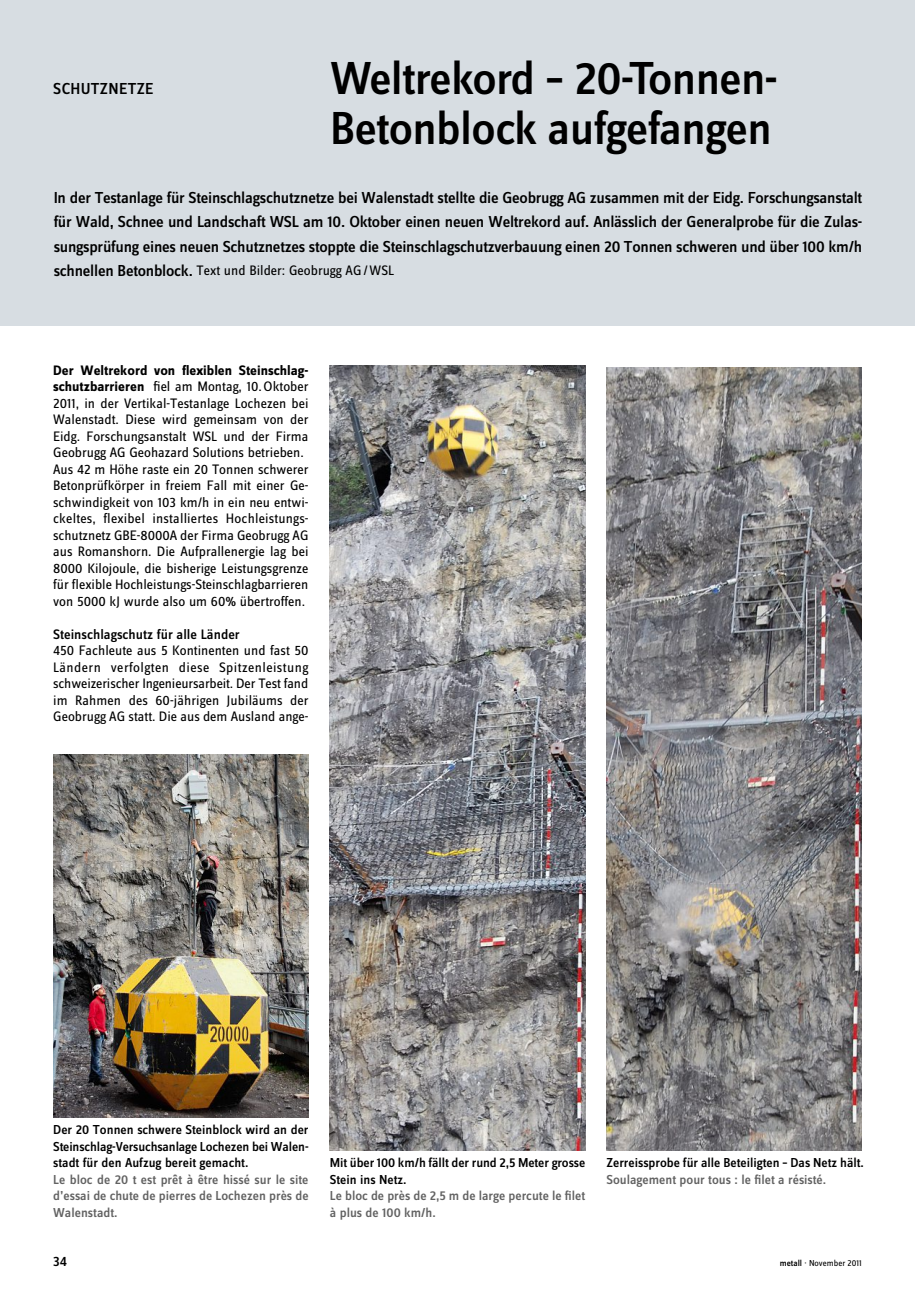
<style>
.page{position:relative;width:915px;height:1293px;background:#fff}
.page>*{position:absolute;margin:0;border:0;box-sizing:border-box;transform-origin:0 0}
.t1{font:48px/49.5px "Zine Sans Dis Medium Roman OV UGDRGC";letter-spacing:-.03em;color:#000}
.t2{font:16.5px/24px "Zine Sans Dis Medium Roman OV UGDRGC";letter-spacing:-.015em;color:#000;text-align:justify}
.t3{font:16.5px "Zine Sans Dis Medium Roman OV UGDRGC";letter-spacing:.025em;color:#000}
.t4{font:14.25px/16.5px "Zine Sans Dis Regular Roman OV VGDRGC";color:#000}
.t5{font:14.25px "Zine Sans Dis Bold Roman OV BHDRGC";color:#000}
.t6{font:14.25px "Zine Sans Dis Medium Roman OV UGDRGC";color:#000}
.t7{font:13.5px/16.5px "Zine Sans Dis Medium Roman OV UGDRGC";color:#000}
.t8{font:13.5px/16.5px "Zine Sans Dis Medium Roman OV UGDRGC";color:#626262}
.t9{font:9px "Zine Sans Dis Regular Roman OV VGDRGC";color:#000}
.s1{font-family:"Zine Sans Dis Medium Roman OV UGDRGC";font-size:16.5px}
.s2{font-family:"Zine Sans Dis Bold Roman OV BHDRGC"}
.s3{font-family:"Zine Sans Dis Medium Roman OV UGDRGC"}
</style>
<div class="page">
<div style="left:0;top:0;width:914px;height:325px;background:#d7dde2"></div>
<img style="left:53px;top:754px;width:255px;height:363px">
<img style="left:330px;top:366px;width:255px;height:784px">
<img style="left:606px;top:368px;width:255px;height:782px">
<p class="t3" style="left:53px;top:83px;width:101px">schutznetze</p>
<h1 class="t1" style="left:330px;top:59px;width:448px">Weltrekord – 20-tonnen&shy;betonblock aufgefangen</h1>
<p class="t2" style="left:54px;top:188px;width:809px">in der testanlage für steinschlagschutznetze bei Walenstadt stellte die geobrugg ag zusammen mit der eidg. forschungsanstalt für Wald, schnee und landschaft Wsl am 10. oktober einen neuen Weltrekord auf. anlässlich der generalprobe für die zulas&shy;sungsprüfung eines neuen schutznetzes stoppte die steinschlagschutzverbauung einen 20 tonnen schweren und über 100 km/h</p>
<p class="t4" style="left:54px;top:262px;width:342px"><span class="s1">schnellen betonblock.</span> Text und Bilder: Geobrugg AG/WSL</p>
<p class="t5" style="left:53px;top:365px;width:257px">der Weltrekord von flexiblen steinschlag-</p>
<p class="t4" style="left:53px;top:378px;width:257px"><span class="s2">schutzbarrieren</span> fiel am Montag, 10.Oktober 2011, in der Vertikal-Testanlage Lochezen bei Walenstadt. Diese wird gemeinsam von der Eidg. Forschungsanstalt WSL und der Firma Geobrugg AG Geohazard Solutions betrieben.<br>Aus 42 m Höhe raste ein 20 Tonnen schwerer Betonprüfkörper in freiem Fall mit einer Ge&shy;schwindigkeit von 103 km/h in ein neu entwi&shy;ckeltes, flexibel installiertes Hochleistungs&shy;schutznetz GBE-8000A der Firma Geobrugg AG aus Romanshorn. Die Aufprallenergie lag bei 8000 Kilojoule, die bisherige Leistungsgrenze für flexible Hochleistungs-Steinschlagbarrieren von 5000 kJ wurde also um 60% übertroffen.</p>
<p class="t6" style="left:53px;top:629px;width:188px">steinschlagschutz für alle länder</p>
<p class="t4" style="left:53px;top:642px;width:257px;text-align:justify">450 Fachleute aus 5 Kontinenten und fast 50<br>Ländern verfolgten diese Spitzenleistung schweizerischer Ingenieursarbeit. Der Test fand im Rahmen des 60-jährigen Jubiläums der Geobrugg AG statt. Die aus dem Ausland ange-</p>
<p class="t7" style="left:53px;top:1122px;width:257px;text-align:justify">der 20 tonnen schwere steinblock wird an der steinschlag-Versuchsanlage lochezen bei Walen&shy;stadt für den aufzug bereit gemacht.</p>
<p class="t8" style="left:53px;top:1172px;width:257px;text-align:justify">le bloc de 20 t est prêt à être hissé sur le site d’essai de chute de pierres de lochezen près de Walenstadt.</p>
<p class="t7" style="left:330px;top:1155px;width:257px">mit über 100 km/h fällt der rund 2,5 meter grosse stein ins netz.</p>
<p class="t8" style="left:330px;top:1188px;width:257px">le bloc de près de 2,5 m de large percute le filet à plus de 100 km/h.</p>
<p class="t7" style="left:606px;top:1155px;width:259px">zerreissprobe für alle beteiligten – das netz hält.</p>
<p class="t8" style="left:606px;top:1172px;width:221px">soulagement pour tous : le filet a résisté.</p>
<p class="t6" style="left:53px;top:1256px;width:15px">34</p>
<p class="t9" style="left:779px;top:1257px;width:83px"><span class="s3">metall</span> · November 2011</p>
</div>
